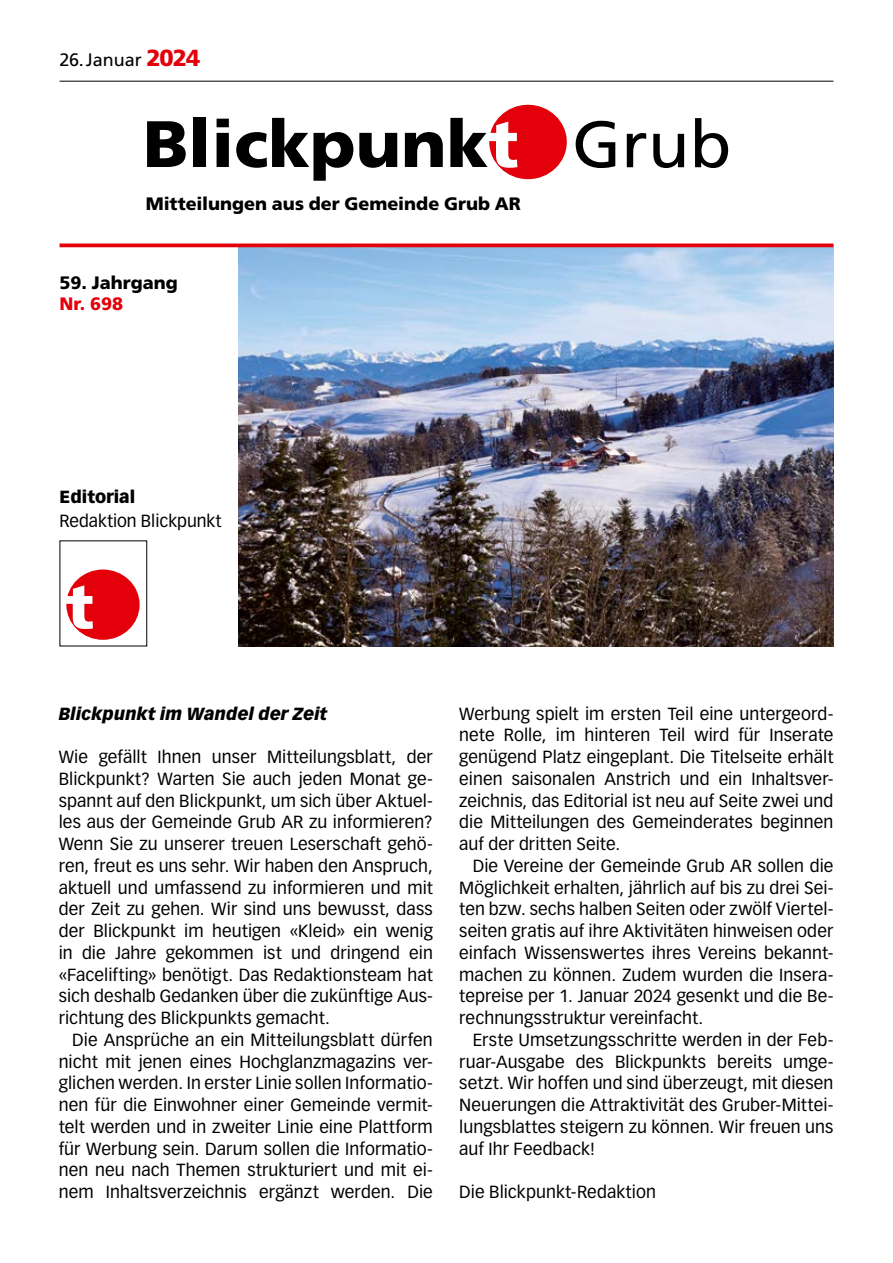
<style>
.page{position:relative;width:893px;height:1263px;background:#fff}
.page>*{position:absolute;margin:0;border:0;box-sizing:border-box;transform-origin:0 0}
.t1{font:900 65.55px "Frutiger LT";color:#000;scale:1.04 1}
.t2{font:900 18px "Frutiger LT Com";color:#000}
.t3{font:18px "Frutiger LT Com";color:#000}
.t4{font:900 18px "Frutiger LT Com";color:#e3000b}
.t5{font:17.25px/21.8px "Vectora LT Pro";letter-spacing:.005em;color:#000;text-align:justify}
.t6{font:italic 900 17.25px "Vectora LT Pro";color:#000}
.t7{font:900 17.25px "Vectora LT Pro";color:#000}
.s1{font-weight:900;font-size:23.25px;color:#e3000b}
.s2{color:#fff}
.s3{font-weight:400}
</style>
<div class="page">
<img style="left:238px;top:247px;width:595px;height:399px">
<hr style="left:60px;top:81px;width:773px;height:1px;background:#000">
<svg style="left:60px;top:243px;width:773px;height:4px;background:#e6202a"></svg>
<div style="left:489px;top:105px;width:78px;height:74px;background:#e3000b;border-radius:50%"></div>
<div style="left:66px;top:570px;width:74px;height:70px;background:#e3000b;border-radius:50%"></div>
<p class="t3" style="left:60px;top:49px;width:142px">26.Januar <span class="s1">2024</span></p>
<h1 class="t1" style="left:143px;top:104px;width:567px">Blickpunk<span class="s2">t</span> <span class="s3">Grub</span></h1>
<p class="t2" style="left:146px;top:193px;width:377px">Mitteilungen aus der Gemeinde Grub AR</p>
<p class="t2" style="left:60px;top:272px;width:120px">59. Jahrgang</p>
<p class="t4" style="left:60px;top:293px;width:65px">Nr. 698</p>
<p class="t7" style="left:60px;top:486px;width:77px">Editorial</p>
<p class="t5" style="left:60px;top:510px;width:163px">Redaktion Blickpunkt</p>
<p class="t6" style="left:59px;top:703px;width:270px">Blickpunkt im Wandel der Zeit</p>
<p class="t5" style="left:59px;top:746px;width:376px">Wie gefällt Ihnen unser Mitteilungsblatt, der Blickpunkt? Warten Sie auch jeden Monat ge&shy;spannt auf den Blickpunkt, um sich über Aktuel&shy;les aus der Gemeinde Grub AR zu informieren?<br>Wenn Sie zu unserer treuen Leserschaft gehö&shy;ren, freut es uns sehr. Wir haben den Anspruch, aktuell und umfassend zu informieren und mit der Zeit zu gehen. Wir sind uns bewusst, dass der Blickpunkt im heutigen «Kleid» ein wenig in die Jahre gekommen ist und dringend ein «Facelifting» benötigt. Das Redaktionsteam hat sich deshalb Gedanken über die zukünftige Aus&shy;richtung des Blickpunkts gemacht.</p>
<p class="t5" style="left:59px;top:1029px;width:376px;text-indent:14px">Die Ansprüche an ein Mitteilungsblatt dürfen nicht mit jenen eines Hochglanzmagazins ver&shy;glichen werden. In erster Linie sollen Informatio&shy;nen für die Einwohner einer Gemeinde vermit&shy;telt werden und in zweiter Linie eine Plattform für Werbung sein. Darum sollen die Informatio&shy;nen neu nach Themen strukturiert und mit ei&shy;nem Inhaltsverzeichnis ergänzt werden. Die</p>
<p class="t5" style="left:459px;top:703px;width:376px">Werbung spielt im ersten Teil eine untergeord&shy;nete Rolle, im hinteren Teil wird für Inserate genügend Platz eingeplant. Die Titelseite erhält einen saisonalen Anstrich und ein Inhaltsver&shy;zeichnis, das Editorial ist neu auf Seite zwei und die Mitteilungen des Gemeinderates beginnen auf der dritten Seite.</p>
<p class="t5" style="left:459px;top:855px;width:376px;text-indent:14px">Die Vereine der Gemeinde Grub AR sollen die Möglichkeit erhalten, jährlich auf bis zu drei Sei&shy;ten bzw. sechs halben Seiten oder zwölf Viertel&shy;seiten gratis auf ihre Aktivitäten hinweisen oder einfach Wissenswertes ihres Vereins bekannt&shy;machen zu können. Zudem wurden die Insera&shy;tepreise per 1. Januar 2024 gesenkt und die Be&shy;rechnungsstruktur vereinfacht.</p>
<p class="t5" style="left:459px;top:1029px;width:376px;text-indent:13px">Erste Umsetzungsschritte werden in der Feb&shy;ruar-Ausgabe des Blickpunkts bereits umge&shy;setzt. Wir hoffen und sind überzeugt, mit diesen Neuerungen die Attraktivität des Gruber-Mittei&shy;lungsblattes steigern zu können. Wir freuen uns auf Ihr Feedback!</p>
<p class="t5" style="left:459px;top:1181px;width:198px">Die Blickpunkt-Redaktion</p>
</div>
